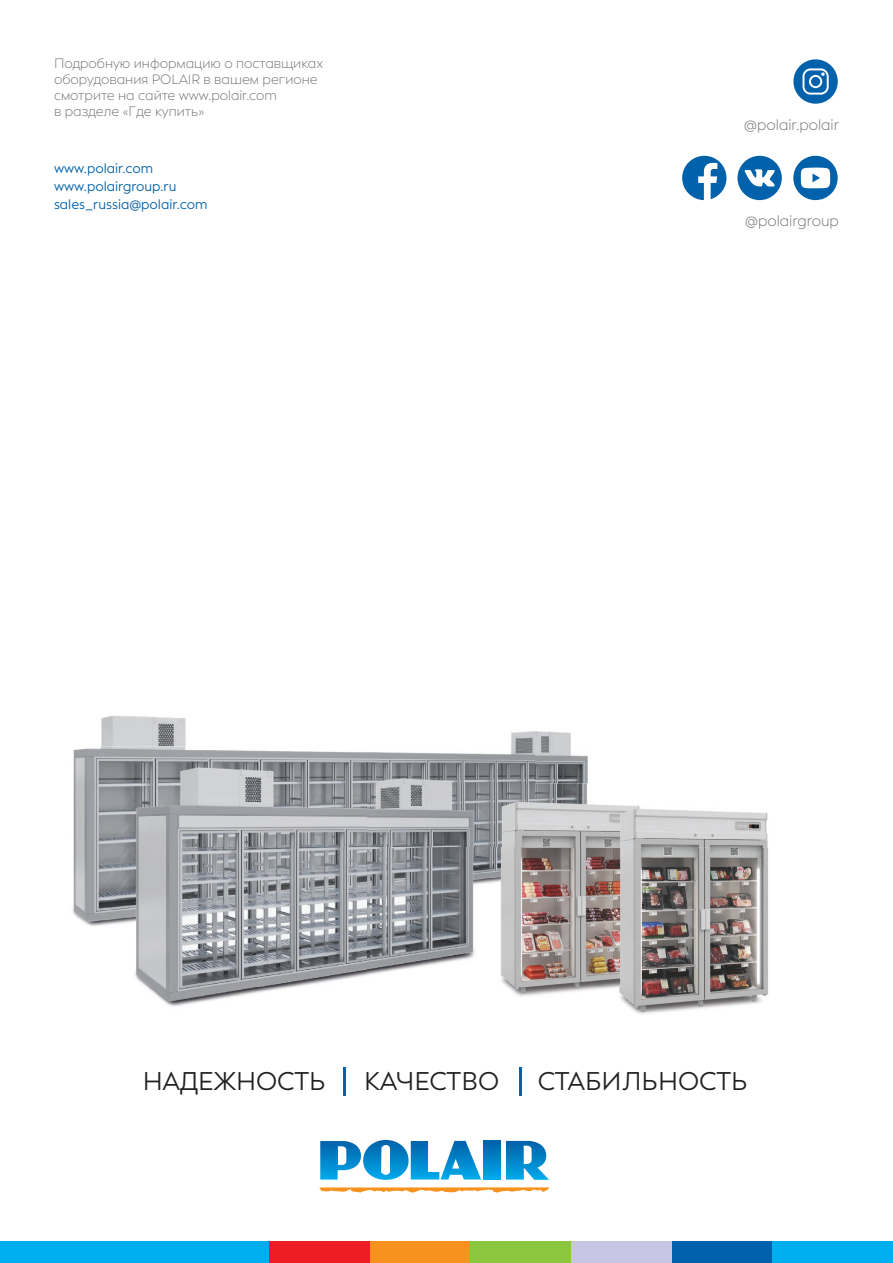
<style>
.page{position:relative;width:893px;height:1263px;background:#fff}
.page>*{position:absolute;margin:0;border:0;box-sizing:border-box;transform-origin:0 0}
.t1{font:25.5px "Facundo";color:#231f20}
.t2{font:300 15px "Facundo";color:#6c6d70}
.t3{font:300 13.5px/16.2px "Facundo";color:#6c6d70}
.t4{font:13.5px/18px "Facundo";color:#0161aa}
</style>
<div class="page">
<img style="left:534px;top:848px;width:61px;height:147px">
<div style="left:771px;top:1242px;width:122px;height:21px;background:#00aeef"></div>
<div style="left:671px;top:1242px;width:101px;height:21px;background:#0161aa"></div>
<div style="left:571px;top:1242px;width:100px;height:21px;background:#c7c5e1"></div>
<div style="left:470px;top:1242px;width:101px;height:21px;background:#8bc63e"></div>
<div style="left:370px;top:1242px;width:100px;height:21px;background:#f6921d"></div>
<div style="left:0;top:1242px;width:286px;height:21px;background:#00aeef"></div>
<div style="left:269px;top:1242px;width:101px;height:21px;background:#ee1d23"></div>
<hr style="left:343px;top:1068px;width:3px;height:28px;background:#0161aa">
<hr style="left:520px;top:1067px;width:2px;height:29px;background:#0161aa">
<svg style="left:319px;top:1187px;width:231px;height:6px"></svg>
<div style="left:483px;top:1141px;width:17px;height:38px;background:linear-gradient(to bottom,#0060a9,#00a7e8)"></div>
<svg style="left:320px;top:1140px;width:161px;height:40px"></svg>
<svg style="left:506px;top:1141px;width:43px;height:39px"></svg>
<svg style="left:793px;top:59px;width:45px;height:45px"></svg>
<svg style="left:682px;top:156px;width:44px;height:44px"></svg>
<svg style="left:737px;top:156px;width:45px;height:44px"></svg>
<svg style="left:793px;top:156px;width:45px;height:44px"></svg>
<img style="left:101px;top:715px;width:487px;height:68px">
<img style="left:145px;top:986px;width:155px;height:21px">
<img style="left:73px;top:746px;width:304px;height:102px">
<img style="left:377px;top:746px;width:157px;height:37px">
<img style="left:72px;top:848px;width:296px;height:138px">
<img style="left:368px;top:783px;width:227px;height:65px">
<img style="left:368px;top:848px;width:166px;height:148px">
<img style="left:595px;top:806px;width:174px;height:208px">
<img style="left:595px;top:804px;width:37px;height:182px">
<p class="t3" style="left:54px;top:55px;width:271px">Подробную информацию о поставщиках оборудования POLAIR в вашем регионе смотрите на сайте www.polair.com<br>в разделе «Где купить»</p>
<p class="t4" style="left:54px;top:160px;width:155px">www.polair.com www.polairgroup.ru sales_russia@polair.com</p>
<p class="t2" style="left:744px;top:116px;width:96px">@polair.polair</p>
<p class="t2" style="left:745px;top:212px;width:95px">@polairgroup</p>
<h1 class="t1" style="left:143px;top:1066px;width:184px">НАДЕЖНОСТЬ</h1>
<h1 class="t1" style="left:364px;top:1066px;width:137px">КАЧЕСТВО</h1>
<h1 class="t1" style="left:538px;top:1066px;width:211px">СТАБИЛЬНОСТЬ</h1>
</div>
